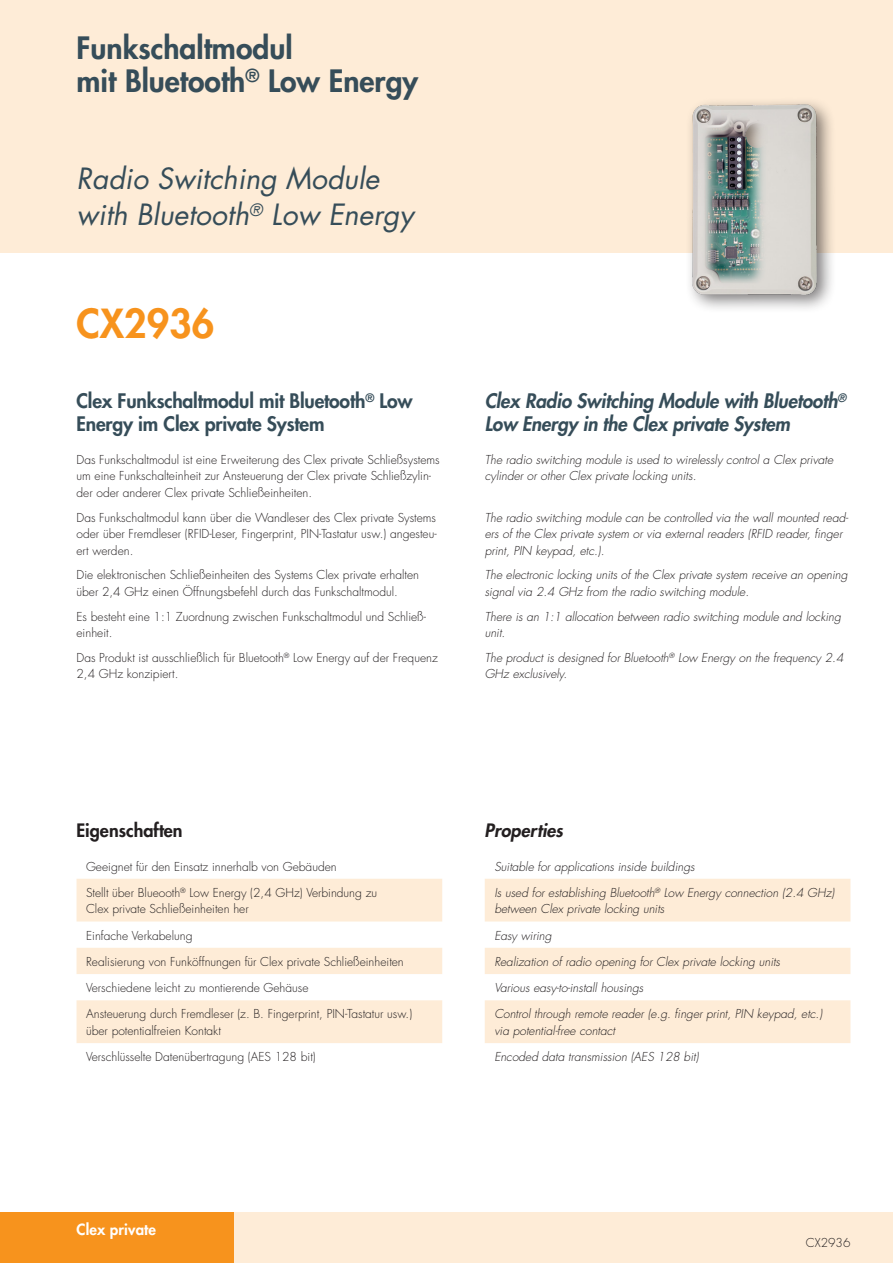
<style>
.page{position:relative;width:893px;height:1263px;background:#fff}
.page>*{position:absolute;margin:0;border:0;box-sizing:border-box;transform-origin:0 0}
.t1{font:800 39px "Futura Std";color:#f7931d}
.t2{font:800 30px "Futura Std";color:#364d59}
.t3{font:italic 28.5px "Futura Std";color:#364d59}
.Body{font:italic 800 19.5px/22.5px "Futura Std";letter-spacing:-.01em;color:#364d59}
.Body-2{font:800 19.5px/22.5px "Futura Std";letter-spacing:-.01em;color:#364d59}
.t4{font:800 18px "Futura Std";color:#231f20}
.t5{font:italic 800 18px "Futura Std";color:#231f20}
.t6{font:800 15px "Futura Std";letter-spacing:.01em;color:#fff}
.Body-3{font:300 12px/16.5px "Futura Std";color:#231f20}
.Body-4{font:italic 300 12px/16.5px "Futura Std";color:#231f20}
.Tabelle_Daten_DE{font:300 12px "Futura Std";color:#231f20}
.Tabelle_Daten_ENG{font:italic 300 12px "Futura Std";color:#231f20}
.Tabelle_Daten_DE-2{font:italic 300 12px "Futura Std";color:#231f20}
</style>
<div class="page">
<div style="left:0;top:1212px;width:893px;height:51px;background:#feecd7"></div>
<div style="left:0;top:1212px;width:234px;height:51px;background:#f7931d"></div>
<div style="left:0;top:0;width:893px;height:253px;background:#feecd7"></div>
<svg style="left:77px;top:878px;width:365px;height:1px"></svg>
<svg style="left:77px;top:879px;width:365px;height:164px;fill:#feecd7"></svg>
<svg style="left:485px;top:878px;width:365px;height:1px"></svg>
<svg style="left:485px;top:879px;width:365px;height:164px;fill:#feecd7"></svg>
<img style="left:690px;top:102px;width:142px;height:207px">
<p class="t2" style="left:77px;top:29px;width:218px">Funkschaltmodul</p>
<p class="t2" style="left:77px;top:62px;width:343px">mit Bluetooth<sup>®</sup> Low Energy</p>
<p class="t3" style="left:77px;top:160px;width:304px">Radio Switching Module</p>
<p class="t3" style="left:77px;top:197px;width:339px">with Bluetooth<sup>®</sup> Low Energy</p>
<p class="t1" style="left:77px;top:299px;width:139px">CX2936</p>
<p class="Body-2" style="left:77px;top:390px;width:338px">Clex Funkschaltmodul mit Bluetooth<sup>®</sup> Low<br>Energy im Clex private System</p>
<p class="Body-3" style="left:77px;top:452px;width:365px">Das Funkschaltmodul ist eine Erweiterung des Clex private Schließsystems um eine Funkschalteinheit zur Ansteuerung der Clex private Schließzylin&shy;der oder anderer Clex private Schließeinheiten.</p>
<p class="Body-3" style="left:77px;top:509px;width:362px;text-align:justify">Das Funkschaltmodul kann über die Wandleser des Clex private Systems oder über Fremdleser (RFID-Leser, Fingerprint, PIN-Tastatur usw.) angesteu&shy;ert werden.</p>
<p class="Body-3" style="left:77px;top:567px;width:344px">Die elektronischen Schließeinheiten des Systems Clex private erhalten über 2,4 GHz einen Öffnungsbefehl durch das Funkschaltmodul.</p>
<p class="Body-3" style="left:77px;top:608px;width:351px">Es besteht eine 1:1 Zuordnung zwischen Funkschaltmodul und Schließ&shy;einheit.</p>
<p class="Body-3" style="left:77px;top:650px;width:363px">Das Produkt ist ausschließlich für Bluetooth<sup>®</sup> Low Energy auf der Frequenz<br>2,4 GHz konzipiert.</p>
<p class="Body" style="left:485px;top:390px;width:363px">Clex Radio Switching Module with Bluetooth<sup>®<br></sup>Low Energy in the Clex private System</p>
<p class="Body-4" style="left:485px;top:452px;width:350px">The radio switching module is used to wirelessly control a Clex private cylinder or other Clex private locking units.</p>
<p class="Body-4" style="left:485px;top:509px;width:365px">The radio switching module can be controlled via the wall mounted read&shy;ers of the Clex private system or via external readers (RFID reader, finger print, PIN keypad, etc.).</p>
<p class="Body-4" style="left:485px;top:567px;width:364px">The electronic locking units of the Clex private system receive an opening signal via 2.4 GHz from the radio switching module.</p>
<p class="Body-4" style="left:485px;top:608px;width:358px">There is an 1:1 allocation between radio switching module and locking unit.</p>
<p class="Body-4" style="left:485px;top:650px;width:360px">The product is designed for Bluetooth<sup>®</sup> Low Energy on the frequency 2.4<br>GHz exclusively.</p>
<p class="t4" style="left:77px;top:819px;width:108px">Eigenschaften</p>
<p class="t5" style="left:485px;top:819px;width:80px">Properties</p>
<p class="Tabelle_Daten_DE" style="left:86px;top:859px;width:252px">Geeignet für den Einsatz innerhalb von Gebäuden</p>
<p class="Tabelle_Daten_DE" style="left:86px;top:885px;width:293px">Stellt über Blueooth<sup>®</sup> Low Energy (2,4 GHz) Verbindung zu</p>
<p class="Tabelle_Daten_DE" style="left:86px;top:902px;width:164px">Clex private Schließeinheiten her</p>
<p class="Tabelle_Daten_DE" style="left:86px;top:928px;width:108px">Einfache Verkabelung</p>
<p class="Tabelle_Daten_DE" style="left:86px;top:954px;width:319px">Realisierung von Funköffnungen für Clex private Schließeinheiten</p>
<p class="Tabelle_Daten_DE" style="left:86px;top:980px;width:224px">Verschiedene leicht zu montierende Gehäuse</p>
<p class="Tabelle_Daten_DE" style="left:86px;top:1007px;width:328px">Ansteuerung durch Fremdleser (z. B. Fingerprint, PIN-Tastatur usw.)</p>
<p class="Tabelle_Daten_DE" style="left:86px;top:1023px;width:136px">über potentialfreien Kontakt</p>
<p class="Tabelle_Daten_DE" style="left:86px;top:1049px;width:231px">Verschlüsselte Datenübertragung (AES 128 bit)</p>
<p class="t6" style="left:77px;top:1220px;width:81px">Clex private</p>
<p class="Tabelle_Daten_ENG" style="left:494px;top:859px;width:202px">Suitable for applications inside buildings</p>
<p class="Tabelle_Daten_ENG" style="left:494px;top:885px;width:341px">Is used for establishing Bluetooth<sup>®</sup> Low Energy connection (2.4 GHz)</p>
<p class="Tabelle_Daten_ENG" style="left:494px;top:902px;width:172px">between Clex private locking units</p>
<p class="Tabelle_Daten_ENG" style="left:494px;top:928px;width:59px">Easy wiring</p>
<p class="Tabelle_Daten_ENG" style="left:494px;top:954px;width:287px">Realization of radio opening for Clex private locking units</p>
<p class="Tabelle_Daten_DE-2" style="left:494px;top:980px;width:151px">Various easy-to-install housings</p>
<p class="Tabelle_Daten_DE-2" style="left:494px;top:1007px;width:329px">Control through remote reader (e.g. finger print, PIN keypad, etc.)</p>
<p class="Tabelle_Daten_DE-2" style="left:494px;top:1023px;width:122px">via potential-free contact</p>
<p class="Tabelle_Daten_DE-2" style="left:494px;top:1049px;width:206px">Encoded data transmission (AES 128 bit)</p>
<p class="Body-3" style="left:806px;top:1235px;width:46px">CX2936</p>
</div>
